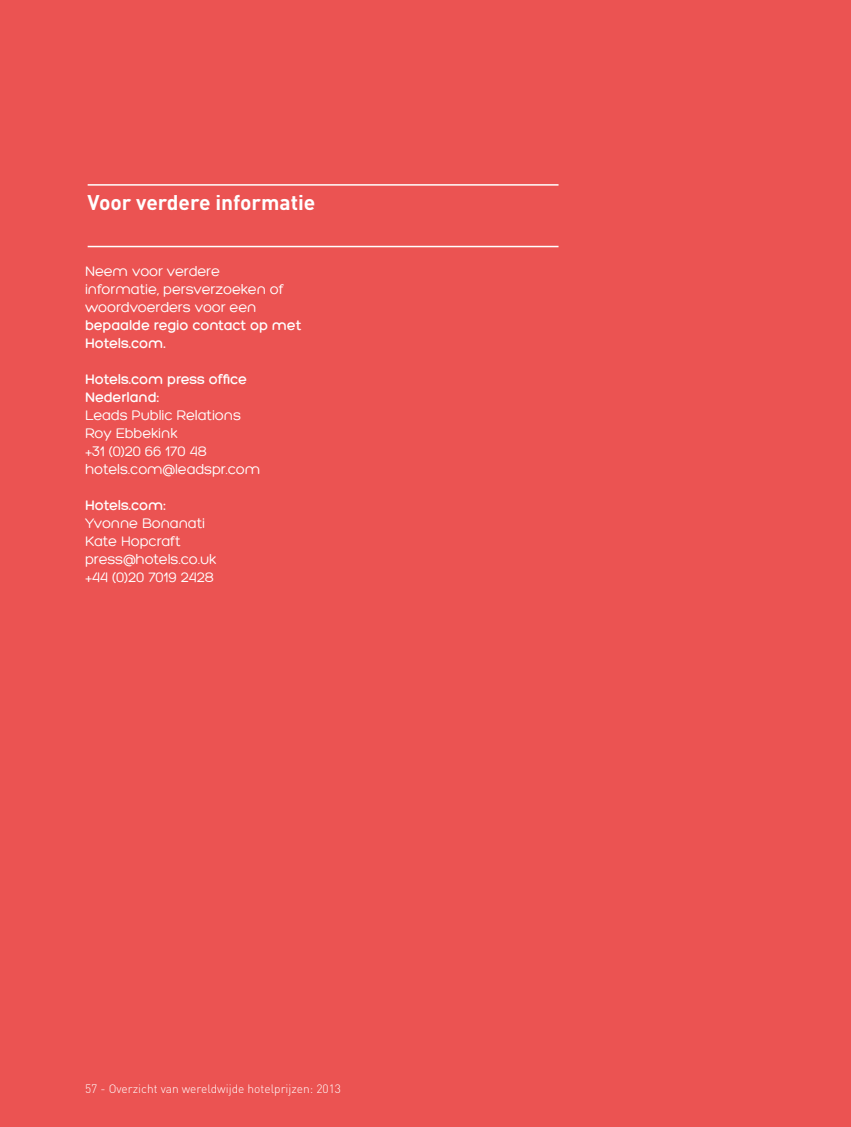
<style>
.page{position:relative;width:851px;height:1127px;background:#fff}
.page>*{position:absolute;margin:0;border:0;box-sizing:border-box;transform-origin:0 0}
.t1{font:700 21px "DIN Pro";color:#fff}
.t2{font:300 15px/18px "Hotels Sans TTF";color:#fff}
.t3{font:15px/18px "Hotels Sans TTF";color:#fff}
.t4{font:300 12px "DIN Pro";color:#fff}
</style>
<div class="page">
<div style="left:0;top:0;width:850px;height:1127px;background:#eb5352"></div>
<hr style="left:88px;top:246px;width:470px;height:1px;background:#fff">
<hr style="left:88px;top:184px;width:470px;height:2px;background:#fff">
<h1 class="t1" style="left:88px;top:188px;width:229px">Voor verdere informatie</h1>
<p class="t2" style="left:85px;top:262px;width:200px">Neem voor verdere informatie, persverzoeken of woordvoerders voor een</p>
<p class="t3" style="left:85px;top:316px;width:218px">bepaalde regio contact op met<br>Hotels.com.</p>
<p class="t3" style="left:85px;top:370px;width:163px">Hotels.com press office<br>Nederland:</p>
<p class="t2" style="left:85px;top:406px;width:176px">Leads Public Relations<br>Roy Ebbekink<br>+31 (0)20 66 170 48 hotels.com@leadspr.com</p>
<p class="t3" style="left:85px;top:496px;width:82px">Hotels.com:</p>
<p class="t2" style="left:85px;top:514px;width:133px">Yvonne Bonanati<br>Kate Hopcraft press@hotels.co.uk +44 (0)20 7019 2428</p>
<p class="t4" style="left:85px;top:1080px;width:257px">57 - Overzicht van wereldwijde hotelprijzen: 2013</p>
</div>
